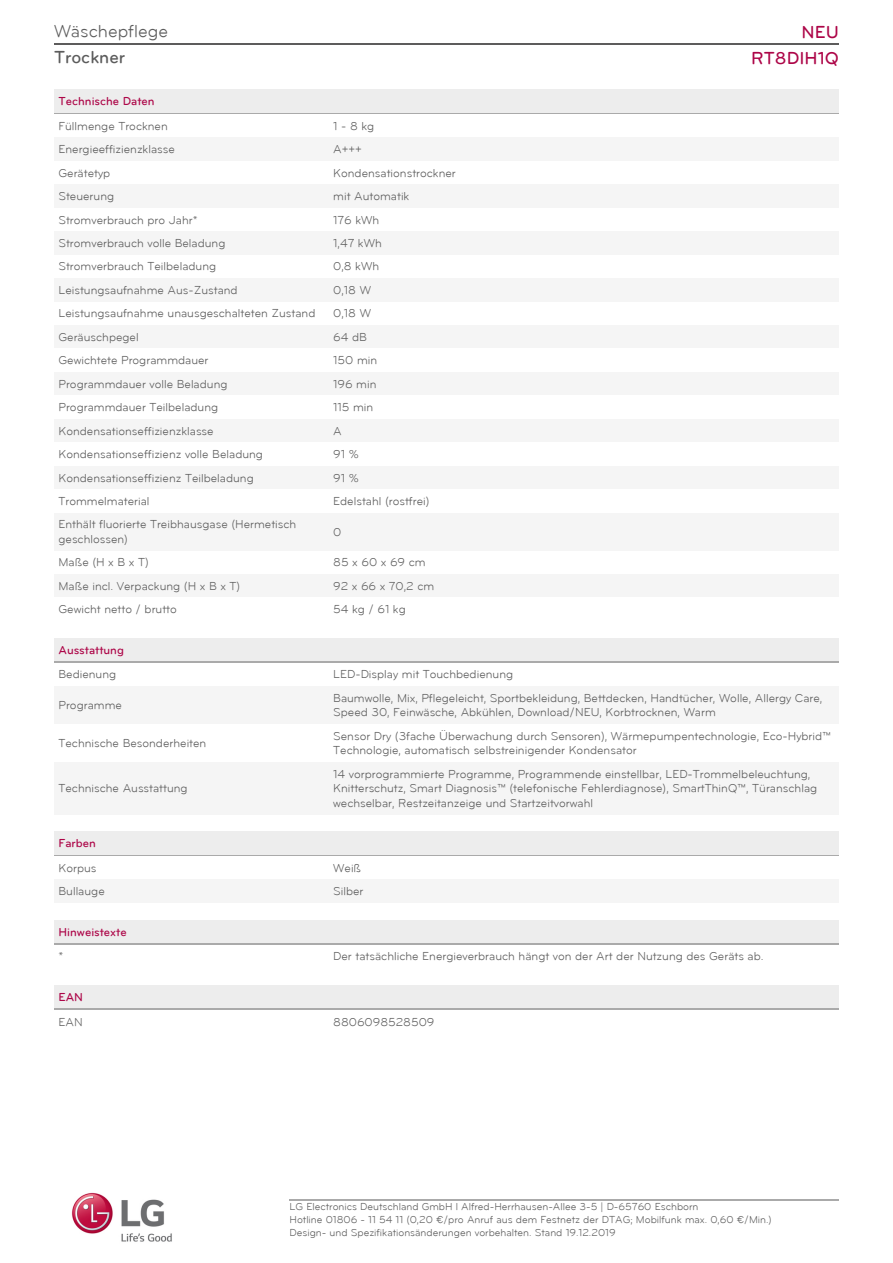
<style>
.page{position:relative;width:893px;height:1263px;background:#fff}
.page>*{position:absolute;margin:0;border:0;box-sizing:border-box;transform-origin:0 0}
.t1{font:18px "Bryant LG";color:#5c5c5c}
.t2{font:500 18px "Bryant LG";color:#ad0648}
.t3{font:500 18px "Bryant LG";color:#5c5c5c}
.t4{font:12px/14.4px "Bryant LG";color:#5c5c5c}
.t5{font:500 12px/24.6px "Bryant LG";color:#ad0648}
.t6{font:10.5px/12.8px "Bryant LG";color:#5c5c5c}
.s1{font-weight:500;color:#ad0648}
.s2{font-weight:400;color:#5c5c5c}
</style>
<div class="page">
<hr style="left:54px;top:43px;width:785px;height:2px;background:#5d5c5c">
<hr style="left:290px;top:1199px;width:549px;height:2px;background:#aaa">
<img style="left:71px;top:1192px;width:101px;height:50px">
<div style="left:54px;top:89px;width:785px;height:25px;background:#ededed"></div>
<hr style="left:54px;top:113px;width:785px;height:1px;background:#aaa">
<div style="left:54px;top:138px;width:275px;height:23px;background:#f5f5f5"></div>
<div style="left:329px;top:138px;width:510px;height:23px;background:#f5f5f5"></div>
<div style="left:54px;top:184px;width:275px;height:24px;background:#f5f5f5"></div>
<div style="left:329px;top:184px;width:510px;height:24px;background:#f5f5f5"></div>
<div style="left:54px;top:231px;width:275px;height:24px;background:#f5f5f5"></div>
<div style="left:329px;top:231px;width:510px;height:24px;background:#f5f5f5"></div>
<div style="left:54px;top:278px;width:275px;height:24px;background:#f5f5f5"></div>
<div style="left:329px;top:278px;width:510px;height:24px;background:#f5f5f5"></div>
<div style="left:54px;top:325px;width:275px;height:24px;background:#f5f5f5"></div>
<div style="left:329px;top:325px;width:510px;height:24px;background:#f5f5f5"></div>
<div style="left:54px;top:372px;width:275px;height:24px;background:#f5f5f5"></div>
<div style="left:329px;top:372px;width:510px;height:24px;background:#f5f5f5"></div>
<div style="left:54px;top:419px;width:275px;height:23px;background:#f5f5f5"></div>
<div style="left:329px;top:419px;width:510px;height:23px;background:#f5f5f5"></div>
<div style="left:54px;top:466px;width:275px;height:23px;background:#f5f5f5"></div>
<div style="left:329px;top:466px;width:510px;height:23px;background:#f5f5f5"></div>
<div style="left:54px;top:513px;width:275px;height:38px;background:#f5f5f5"></div>
<div style="left:329px;top:513px;width:510px;height:38px;background:#f5f5f5"></div>
<div style="left:54px;top:574px;width:275px;height:24px;background:#f5f5f5"></div>
<div style="left:329px;top:574px;width:510px;height:24px;background:#f5f5f5"></div>
<div style="left:54px;top:638px;width:785px;height:25px;background:#ededed"></div>
<hr style="left:54px;top:662px;width:785px;height:1px;background:#aaa">
<div style="left:54px;top:686px;width:275px;height:38px;background:#f5f5f5"></div>
<div style="left:329px;top:686px;width:510px;height:38px;background:#f5f5f5"></div>
<div style="left:54px;top:762px;width:275px;height:52px;background:#f5f5f5"></div>
<div style="left:329px;top:762px;width:510px;height:52px;background:#f5f5f5"></div>
<div style="left:54px;top:831px;width:785px;height:25px;background:#ededed"></div>
<hr style="left:54px;top:855px;width:785px;height:1px;background:#aaa">
<div style="left:54px;top:880px;width:275px;height:23px;background:#f5f5f5"></div>
<div style="left:329px;top:880px;width:510px;height:23px;background:#f5f5f5"></div>
<div style="left:54px;top:920px;width:785px;height:25px;background:#ededed"></div>
<hr style="left:54px;top:944px;width:785px;height:1px;background:#aaa">
<div style="left:54px;top:985px;width:785px;height:25px;background:#ededed"></div>
<hr style="left:54px;top:1009px;width:785px;height:1px;background:#aaa">
<p class="t1" style="left:54px;top:24px;width:116px">Wäschepflege</p>
<p class="t2" style="left:802px;top:24px;width:39px">NEU</p>
<p class="t3" style="left:54px;top:49px;width:73px">Trockner</p>
<p class="t2" style="left:751px;top:50px;width:89px">RT8DIH1Q</p>
<p class="t4" style="left:58px;top:90px;width:111px;line-height:24.6px"><span class="s1">Technische Daten<br></span>Füllmenge Trocknen</p>
<p class="t4" style="left:333px;top:119px;width:43px">1 - 8 kg</p>
<p class="t4" style="left:58px;top:143px;width:118px">Energieeffizienzklasse</p>
<p class="t4" style="left:333px;top:143px;width:30px">A+++</p>
<p class="t4" style="left:58px;top:166px;width:53px">Gerätetyp</p>
<p class="t4" style="left:333px;top:166px;width:124px">Kondensationstrockner</p>
<p class="t4" style="left:58px;top:190px;width:57px">Steuerung</p>
<p class="t4" style="left:333px;top:190px;width:78px">mit Automatik</p>
<p class="t4" style="left:58px;top:213px;width:141px">Stromverbrauch pro Jahr*</p>
<p class="t4" style="left:333px;top:213px;width:47px">176 kWh</p>
<p class="t4" style="left:58px;top:237px;width:168px">Stromverbrauch volle Beladung</p>
<p class="t4" style="left:333px;top:237px;width:50px">1,47 kWh</p>
<p class="t4" style="left:58px;top:260px;width:159px">Stromverbrauch Teilbeladung</p>
<p class="t4" style="left:333px;top:260px;width:47px">0,8 kWh</p>
<p class="t4" style="left:58px;top:284px;width:181px">Leistungsaufnahme Aus-Zustand</p>
<p class="t4" style="left:333px;top:284px;width:39px">0,18 W</p>
<p class="t4" style="left:58px;top:307px;width:258px">Leistungsaufnahme unausgeschalteten Zustand</p>
<p class="t4" style="left:333px;top:307px;width:39px">0,18 W</p>
<p class="t4" style="left:58px;top:331px;width:82px">Geräuschpegel</p>
<p class="t4" style="left:333px;top:331px;width:35px">64 dB</p>
<p class="t4" style="left:58px;top:354px;width:152px">Gewichtete Programmdauer</p>
<p class="t4" style="left:333px;top:354px;width:45px">150 min</p>
<p class="t4" style="left:58px;top:377px;width:171px">Programmdauer volle Beladung</p>
<p class="t4" style="left:333px;top:377px;width:45px">196 min</p>
<p class="t4" style="left:58px;top:401px;width:161px">Programmdauer Teilbeladung</p>
<p class="t4" style="left:333px;top:401px;width:42px">115 min</p>
<p class="t4" style="left:58px;top:424px;width:157px">Kondensationseffizienzklasse</p>
<p class="t4" style="left:333px;top:424px;width:10px">A</p>
<p class="t4" style="left:58px;top:448px;width:206px">Kondensationseffizienz volle Beladung</p>
<p class="t4" style="left:333px;top:448px;width:27px">91 %</p>
<p class="t4" style="left:58px;top:471px;width:197px">Kondensationseffizienz Teilbeladung</p>
<p class="t4" style="left:333px;top:471px;width:27px">91 %</p>
<p class="t4" style="left:58px;top:495px;width:93px">Trommelmaterial</p>
<p class="t4" style="left:333px;top:495px;width:98px">Edelstahl (rostfrei)</p>
<p class="t4" style="left:58px;top:518px;width:239px">Enthält fluorierte Treibhausgase (Hermetisch geschlossen)</p>
<p class="t4" style="left:333px;top:525px;width:10px">0</p>
<p class="t4" style="left:58px;top:556px;width:92px">Maße (H x B x T)</p>
<p class="t4" style="left:333px;top:556px;width:94px">85 x 60 x 69 cm</p>
<p class="t4" style="left:58px;top:580px;width:183px">Maße incl. Verpackung (H x B x T)</p>
<p class="t4" style="left:333px;top:580px;width:103px">92 x 66 x 70,2 cm</p>
<p class="t4" style="left:58px;top:603px;width:120px">Gewicht netto / brutto</p>
<p class="t4" style="left:333px;top:603px;width:74px">54 kg / 61 kg</p>
<p class="t5" style="left:58px;top:639px;width:67px">Ausstattung<br><span class="s2">Bedienung</span></p>
<p class="t4" style="left:333px;top:668px;width:181px">LED-Display mit Touchbedienung</p>
<p class="t4" style="left:58px;top:699px;width:65px">Programme</p>
<p class="t4" style="left:333px;top:692px;width:491px">Baumwolle, Mix, Pflegeleicht, Sportbekleidung, Bettdecken, Handtücher, Wolle, Allergy Care,<br>Speed 30, Feinwäsche, Abkühlen, Download/NEU, Korbtrocknen, Warm</p>
<p class="t4" style="left:58px;top:737px;width:149px">Technische Besonderheiten</p>
<p class="t4" style="left:333px;top:730px;width:499px">Sensor Dry (3fache Überwachung durch Sensoren), Wärmepumpentechnologie, Eco-Hybrid™<br>Technologie, automatisch selbstreinigender Kondensator</p>
<p class="t4" style="left:58px;top:782px;width:131px">Technische Ausstattung</p>
<p class="t4" style="left:333px;top:767px;width:485px">14 vorprogrammierte Programme, Programmende einstellbar, LED-Trommelbeleuchtung,<br>Knitterschutz, Smart Diagnosis™ (telefonische Fehlerdiagnose), SmartThinQ™, Türanschlag wechselbar, Restzeitanzeige und Startzeitvorwahl</p>
<p class="t5" style="left:58px;top:832px;width:40px">Farben<br><span class="s2">Korpus</span></p>
<p class="t4" style="left:333px;top:862px;width:29px">Weiß</p>
<p class="t4" style="left:58px;top:885px;width:48px">Bullauge</p>
<p class="t4" style="left:333px;top:885px;width:32px">Silber</p>
<p class="t5" style="left:58px;top:920px;width:70px">Hinweistexte <span class="s2">*</span></p>
<p class="t4" style="left:333px;top:950px;width:432px">Der tatsächliche Energieverbrauch hängt von der Art der Nutzung des Geräts ab.</p>
<p class="t5" style="left:58px;top:986px;width:26px">EAN<br><span class="s2">EAN</span></p>
<p class="t4" style="left:333px;top:1015px;width:103px">8806098528509</p>
<p class="t6" style="left:290px;top:1201px;width:484px">LG Electronics Deutschland GmbH l Alfred-Herrhausen-Allee 3-5 | D-65760 Eschborn<br>Hotline 01806 - 11 54 11 (0,20 €/pro Anruf aus dem Festnetz der DTAG; Mobilfunk max. 0,60 €/Min.)<br>Design- und Spezifikationsänderungen vorbehalten. Stand 19.12.2019</p>
</div>
